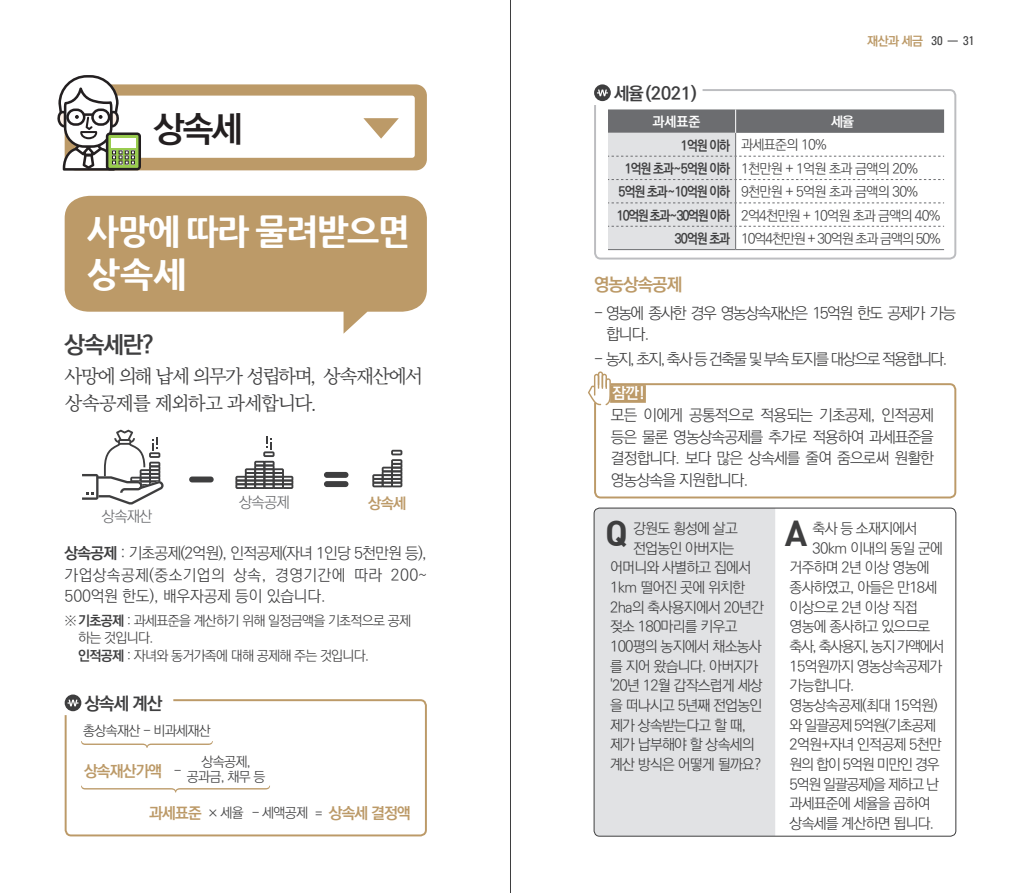
<style>
.page{position:relative;width:1021px;height:893px;background:#fff}
.page>*{position:absolute;margin:0;border:0;box-sizing:border-box;transform-origin:0 0}
.t1{font:800 35.4px/42.5px "Nanum Gothic";letter-spacing:-.05em;color:#fff}
.t2{font:700 35.4px "Ko Pub Dotum";color:#231f20}
.t3{font:35.4px "DIN Bold Alternate";color:#3e3e3f}
.t4{font:700 23.55px "Ko Pub Dotum";color:#3e3e3f}
.t5{font:19.65px/27.5px "Bareun Batang OTF Pro 1";letter-spacing:-.075em;color:#3e3e3f}
.t6{font:700 17.7px "Ko Pub Dotum";letter-spacing:-.05em;color:#3e3e3f}
.t7{font:700 17.7px "Ko Pub Dotum";letter-spacing:-.05em;color:#bc9a68}
.t8{font:300 15.75px/21.6px "Ko Pub Dotum";letter-spacing:-.05em;color:#3e3e3f;text-align:justify}
.t9{font:300 15.75px/21.6px "Ko Pub Dotum";letter-spacing:-.09em;color:#3e3e3f}
.t10{font:300 15.75px "Ko Pub Dotum";letter-spacing:-.1em;color:#3e3e3f}
.t11{font:700 15.75px "Ko Pub Dotum";letter-spacing:-.05em;color:#bc9a68}
.t12{font:700 15.75px "Ko Pub Dotum";color:#fff}
.t13{font:300 15.15px "Ko Pub Dotum";letter-spacing:-.05em;color:#6c6d70}
.t14{font:700 15.15px "Ko Pub Dotum";color:#bc9a68}
.t15{font:300 14.7px/19.6px "Ko Pub Dotum";letter-spacing:-.05em;color:#3e3e3f}
.t16{font:300 14.7px "Ko Pub Dotum";letter-spacing:-.09em;color:#3e3e3f}
.t17{font:300 13.8px/17.7px "Ko Pub Dotum";letter-spacing:-.05em;color:#3e3e3f;text-align:center}
.t18{font:700 13.8px "Ko Pub Dotum";letter-spacing:-.075em;color:#3e3e3f;scale:.9 1}
.t19{font:300 13.8px "Ko Pub Dotum";letter-spacing:-.08em;color:#3e3e3f}
.t20{font:700 13.8px "Ko Pub Dotum";letter-spacing:-.1em;color:#3e3e3f;scale:.9 1}
.t21{font:700 13.8px "Ko Pub Dotum";color:#fff}
.t22{font:700 12.6px "Ko Pub Dotum";color:#bc9a68}
.t23{font:condensed 12.6px "Univers";color:#3e3e3f}
.s1{font-weight:700}
.s2{font-weight:300;font-size:13.8px;color:#3e3e3f}
.s3{font-family:"Univers";font-weight:400;font-stretch:condensed;color:#3e3e3f}
</style>
<div class="page">
<div style="left:65px;top:84px;width:362px;height:86px;background:#bc9a68;border-radius:11px"></div>
<div style="left:77px;top:96px;width:338px;height:62px;background:#fff;border-radius:3px"></div>
<svg style="left:57px;top:75px;width:84px;height:96px"></svg>
<svg style="left:363px;top:118px;width:36px;height:21px"></svg>
<svg style="left:65px;top:196px;width:362px;height:138px;fill:#bc9a68"></svg>
<svg style="left:64px;top:698px;width:363px;height:139px"></svg>
<svg style="left:65px;top:694px;width:16px;height:17px"></svg>
<svg style="left:67px;top:700px;width:12px;height:6px"></svg>
<svg style="left:81px;top:741px;width:132px;height:7px"></svg>
<svg style="left:81px;top:786px;width:189px;height:6px"></svg>
<div style="left:189px;top:476px;width:25px;height:6px;background:#3e3e3f;border-radius:3px"></div>
<div style="left:324px;top:481px;width:24px;height:6px;background:#3e3e3f;border-radius:3px"></div>
<div style="left:324px;top:472px;width:24px;height:6px;background:#3e3e3f;border-radius:3px"></div>
<svg style="left:82px;top:430px;width:81px;height:74px"></svg>
<svg style="left:372px;top:450px;width:30px;height:37px"></svg>
<svg style="left:235px;top:436px;width:58px;height:53px"></svg>
<div style="left:594px;top:508px;width:362px;height:328px;background:#e1e2e4;border-radius:6px"></div>
<div style="left:775px;top:508px;width:181px;height:328px;background:#fff"></div>
<div style="left:594px;top:508px;width:362px;height:328px;border:1px solid #3e3e3f;border-radius:6px"></div>
<svg style="left:594px;top:88px;width:363px;height:172px"></svg>
<svg style="left:594px;top:84px;width:16px;height:17px"></svg>
<svg style="left:597px;top:90px;width:11px;height:6px"></svg>
<svg style="left:608px;top:109px;width:336px;height:141px"></svg>
<svg style="left:588px;top:371px;width:23px;height:30px"></svg>
<svg style="left:593px;top:382px;width:364px;height:117px"></svg>
<hr style="left:510px;top:0;width:1px;height:893px;background:#3e3e3f">
<p class="t2" style="left:154px;top:111px;width:90px">상속세</p>
<p class="t1" style="left:87px;top:211px;width:324px">사망에 따라 물려받으면 상속세</p>
<p class="t4" style="left:65px;top:333px;width:90px">상속세란?</p>
<p class="t5" style="left:65px;top:362px;width:359px">사망에 의해 납세 의무가 성립하며, 상속재산에서 상속공제를 제외하고 과세합니다.</p>
<p class="t13" style="left:102px;top:509px;width:52px">상속재산</p>
<p class="t13" style="left:239px;top:495px;width:52px">상속공제</p>
<p class="t14" style="left:368px;top:495px;width:40px">상속세</p>
<p class="t8" style="left:65px;top:543px;width:364px"><span class="s1">상속공제</span> : 기초공제(2억원), 인적공제(자녀 1인당 5천만원 등), 가업상속공제(중소기업의 상속, 경영기간에 따라 200~ 500억원 한도), 배우자공제 등이 있습니다.</p>
<p class="t17" style="left:78px;top:612px;width:334px;text-align:left;text-indent:-14px">※ <span class="s1">기초공제</span> : 과세표준을 계산하기 위해 일정금액을 기초적으로 공제 하는 것입니다.<br><span class="s1">인적공제</span> : 자녀와 동거가족에 대해 공제해 주는 것입니다.</p>
<p class="t6" style="left:85px;top:694px;width:79px">상속세 계산</p>
<p class="t17" style="left:83px;top:723px;width:129px">총상속재산 - 비과세재산</p>
<p class="t17" style="left:187px;top:754px;width:80px;line-height:15.8px">상속공제, 공과금, 채무 등</p>
<p class="t11" style="left:84px;top:763px;width:80px">상속재산가액</p>
<p class="t17" style="left:174px;top:762px;width:9px">-</p>
<p class="t11" style="left:149px;top:805px;width:54px">과세표준</p>
<p class="t17" style="left:207px;top:804px;width:38px">× 세율</p>
<p class="t17" style="left:252px;top:804px;width:58px">- 세액공제</p>
<p class="t11" style="left:315px;top:805px;width:98px"><span class="s2">=</span> 상속세 결정액</p>
<p class="t22" style="left:867px;top:34px;width:77px">재산과 세금 <span class="s3">30</span></p>
<p class="t23" style="left:963px;top:33px;width:13px">31</p>
<p class="t6" style="left:614px;top:84px;width:84px">세율 (2021)</p>
<p class="t21" style="left:652px;top:115px;width:49px">과세표준</p>
<p class="t21" style="left:831px;top:115px;width:25px">세율</p>
<p class="t18" style="left:681px;top:138px;width:56px">1억원 이하</p>
<p class="t17" style="left:741px;top:137px;width:87px">과세표준의 10%</p>
<p class="t18" style="left:624px;top:162px;width:119px">1억원 초과~5억원 이하</p>
<p class="t17" style="left:741px;top:160px;width:179px">1천만원 + 1억원 초과 금액의 20%</p>
<p class="t18" style="left:618px;top:185px;width:125px">5억원 초과~10억원 이하</p>
<p class="t17" style="left:741px;top:184px;width:179px">9천만원 + 5억원 초과 금액의 30%</p>
<p class="t20" style="left:617px;top:208px;width:127px">10억원 초과~30억원 이하</p>
<p class="t17" style="left:741px;top:207px;width:201px">2억4천만원 + 10억원 초과 금액의 40%</p>
<p class="t18" style="left:675px;top:232px;width:63px">30억원 초과</p>
<p class="t19" style="left:741px;top:232px;width:201px">10억4천만원 + 30억원 초과 금액의 50%</p>
<p class="t7" style="left:594px;top:276px;width:90px">영농상속공제</p>
<p class="t9" style="left:606px;top:303px;width:352px;text-indent:-12px">- 영농에 종사한 경우 영농상속재산은 15억원 한도 공제가 가능 합니다.</p>
<p class="t10" style="left:594px;top:351px;width:355px">- 농지, 초지, 축사 등 건축물 및 부속 토지를 대상으로 적용합니다.</p>
<p class="t12" style="left:612px;top:385px;width:34px">잠깐!</p>
<p class="t8" style="left:610px;top:405px;width:325px">모든 이에게 공통적으로 적용되는 기초공제, 인적공제 등은 물론 영농상속공제를 추가로 적용하여 과세표준을 결정합니다. 보다 많은 상속세를 줄여 줌으로써 원활한 영농상속을 지원합니다.</p>
<p class="t3" style="left:605px;top:510px;width:24px">Q</p>
<p class="t15" style="left:633px;top:519px;width:106px">강원도 횡성에 살고</p>
<p class="t15" style="left:633px;top:539px;width:103px">전업농인 아버지는</p>
<p class="t15" style="left:610px;top:559px;width:143px">어머니와 사별하고 집에서</p>
<p class="t15" style="left:610px;top:578px;width:136px">1km 떨어진 곳에 위치한</p>
<p class="t15" style="left:610px;top:598px;width:155px">2ha의 축사용지에서 20년간</p>
<p class="t15" style="left:610px;top:618px;width:129px">젖소 180마리를 키우고</p>
<p class="t15" style="left:610px;top:637px;width:153px">100평의 농지에서 채소농사</p>
<p class="t15" style="left:610px;top:657px;width:150px">를 지어 왔습니다. 아버지가</p>
<p class="t15" style="left:610px;top:676px;width:154px">'20년 12월 갑작스럽게 세상</p>
<p class="t15" style="left:610px;top:696px;width:154px">을 떠나시고 5년째 전업농인</p>
<p class="t15" style="left:610px;top:716px;width:138px">제가 상속받는다고 할 때,</p>
<p class="t15" style="left:610px;top:735px;width:146px">제가 납부해야 할 상속세의</p>
<p class="t15" style="left:610px;top:755px;width:153px">계산 방식은 어떻게 될까요?</p>
<p class="t3" style="left:784px;top:510px;width:24px">A</p>
<p class="t15" style="left:812px;top:519px;width:106px">축사 등 소재지에서</p>
<p class="t15" style="left:812px;top:539px;width:132px">30km 이내의 동일 군에</p>
<p class="t15" style="left:789px;top:559px;width:142px">거주하며 2년 이상 영농에</p>
<p class="t15" style="left:789px;top:578px;width:149px">종사하였고, 아들은 만18세</p>
<p class="t15" style="left:789px;top:598px;width:129px">이상으로 2년 이상 직접</p>
<p class="t15" style="left:789px;top:618px;width:142px">영농에 종사하고 있으므로</p>
<p class="t16" style="left:789px;top:639px;width:156px">축사, 축사용지, 농지 가액에서</p>
<p class="t15" style="left:789px;top:657px;width:154px">15억원까지 영농상속공제가</p>
<p class="t15" style="left:789px;top:676px;width:66px">가능합니다.</p>
<p class="t15" style="left:789px;top:696px;width:154px">영농상속공제(최대 15억원) 와 일괄공제 5억원(기초공제<br>2억원+자녀 인적공제 5천만 원의 합이 5억원 미만인 경우<br>5억원 일괄공제)을 제하고 난 과세표준에 세율을 곱하여 상속세를 계산하면 됩니다.</p>
</div>
